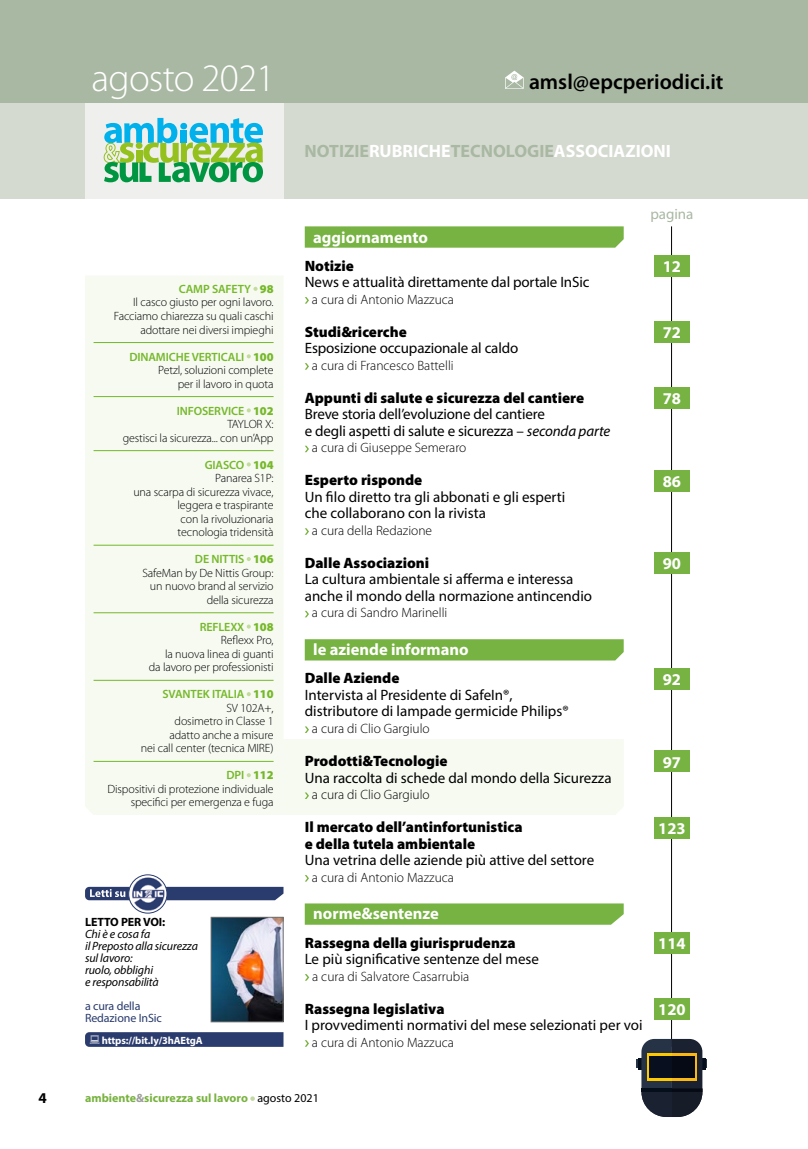
<style>
.page{position:relative;width:808px;height:1149px;background:#fff}
.page>*{position:absolute;margin:0;border:0;box-sizing:border-box;transform-origin:0 0}
.t1{font:300 39px "Myriad Pro";letter-spacing:-.02em;color:#fff}
.t2{font:600 21.6px "Myriad Pro";color:#000}
.t3{font:700 17.85px "Myriad Pro";color:#fff}
.t4{font:700 16.5px "Myriad Pro";color:#fff}
.t5{font:15px/16.5px "Myriad Pro";color:#000}
.t6{font:900 15px "Myriad Pro";color:#000}
.t7{font:15px "Myriad Pro";color:#a9b8a2}
.t8{font:700 15px "Myriad Pro";color:#000}
.t9{font:300 13.5px "Myriad Pro";color:#000}
.t10{font:300 12px/13.5px "Myriad Pro";letter-spacing:-.01em;color:#000;text-align:right}
.t11{font:italic 12px/12px "Myriad Pro";letter-spacing:-.01em;color:#000}
.t12{font:700 12px "Myriad Pro";color:#78b23f}
.t13{font:12px/12px "Myriad Pro";letter-spacing:-.01em;color:#2a3b6d}
.t14{font:700 12px "Myriad Pro";letter-spacing:-.01em;color:#000}
.t15{font:700 10.5px "Myriad Pro";letter-spacing:-.01em;color:#fff}
.s1{font-weight:600;color:#76b82a}
.s2{font-weight:900;color:#76b82a}
.s3{color:#a9b8a2}
.s4{font-style:italic}
.s5{color:#9d9d9c}
.s6{font-weight:400;color:#000}
</style>
<div class="page">
<svg style="left:250px;top:1096px;width:5px;height:4px"></svg>
<div style="left:0;top:102px;width:808px;height:96px;background:#d5dad0"></div>
<div style="left:85px;top:102px;width:198px;height:96px;background:#eff0ed"></div>
<svg style="left:104px;top:118px;width:159px;height:64px"></svg>
<div style="left:0;top:0;width:808px;height:102px;background:#a9b8a2"></div>
<svg style="left:505px;top:71px;width:19px;height:18px"></svg>
<hr style="left:671px;top:226px;width:1px;height:820px;background:#000">
<div style="left:305px;top:226px;width:319px;height:21px;background:#77b342"></div>
<div style="left:654px;top:255px;width:36px;height:21px;background:#77b342"></div>
<svg style="left:305px;top:297px;width:4px;height:6px"></svg>
<div style="left:654px;top:321px;width:36px;height:21px;background:#77b342"></div>
<svg style="left:305px;top:363px;width:4px;height:6px"></svg>
<div style="left:654px;top:387px;width:36px;height:21px;background:#77b342"></div>
<svg style="left:305px;top:445px;width:4px;height:7px"></svg>
<div style="left:654px;top:470px;width:36px;height:21px;background:#77b342"></div>
<svg style="left:305px;top:528px;width:4px;height:6px"></svg>
<div style="left:654px;top:552px;width:36px;height:21px;background:#77b342"></div>
<svg style="left:305px;top:610px;width:4px;height:7px"></svg>
<div style="left:305px;top:639px;width:319px;height:21px;background:#77b342"></div>
<div style="left:654px;top:668px;width:36px;height:21px;background:#77b342"></div>
<svg style="left:305px;top:726px;width:4px;height:6px"></svg>
<div style="left:654px;top:750px;width:36px;height:21px;background:#77b342"></div>
<div style="left:283px;top:739px;width:341px;height:75px;background:#f6faf1"></div>
<div style="left:654px;top:816px;width:36px;height:21px;background:#77b342"></div>
<svg style="left:305px;top:875px;width:4px;height:6px"></svg>
<div style="left:305px;top:903px;width:319px;height:21px;background:#77b342"></div>
<div style="left:654px;top:932px;width:36px;height:21px;background:#77b342"></div>
<svg style="left:305px;top:974px;width:4px;height:6px"></svg>
<div style="left:654px;top:998px;width:36px;height:21px;background:#77b342"></div>
<svg style="left:305px;top:1040px;width:4px;height:6px"></svg>
<div style="left:85px;top:276px;width:198px;height:538px;background:#f6faf1"></div>
<hr style="left:94px;top:342px;width:180px;height:1px;background:#76b82a">
<hr style="left:94px;top:396px;width:180px;height:1px;background:#76b82a">
<hr style="left:94px;top:450px;width:180px;height:1px;background:#76b82a">
<hr style="left:94px;top:544px;width:180px;height:1px;background:#76b82a">
<hr style="left:94px;top:612px;width:180px;height:1px;background:#76b82a">
<hr style="left:94px;top:679px;width:180px;height:1px;background:#76b82a">
<hr style="left:94px;top:760px;width:180px;height:1px;background:#76b82a">
<svg style="left:253px;top:287px;width:5px;height:4px"></svg>
<svg style="left:247px;top:354px;width:4px;height:4px"></svg>
<svg style="left:247px;top:408px;width:4px;height:4px"></svg>
<svg style="left:247px;top:462px;width:4px;height:4px"></svg>
<svg style="left:247px;top:557px;width:4px;height:4px"></svg>
<svg style="left:247px;top:624px;width:4px;height:4px"></svg>
<svg style="left:247px;top:692px;width:4px;height:4px"></svg>
<svg style="left:247px;top:773px;width:4px;height:4px"></svg>
<svg style="left:85px;top:886px;width:198px;height:14px;background:#44537f"></svg>
<img style="left:129px;top:875px;width:38px;height:37px">
<div style="left:128px;top:874px;width:39px;height:39px;border:1px solid #2a3b6d;border-radius:50%"></div>
<img style="left:213px;top:918px;width:68px;height:101px">
<div style="left:211px;top:916px;width:72px;height:105px;border:1px solid #706f6f"></div>
<svg style="left:637px;top:1038px;width:70px;height:78px"></svg>
<svg style="left:672px;top:1052px;width:25px;height:27px"></svg>
<svg style="left:647px;top:1052px;width:25px;height:27px"></svg>
<div style="left:649px;top:1055px;width:23px;height:22px;background:#080f1f"></div>
<div style="left:672px;top:1055px;width:22px;height:22px;background:#050a14"></div>
<svg style="left:85px;top:1032px;width:198px;height:14px;background:#2d3d6f"></svg>
<h1 class="t1" style="left:92px;top:54px;width:185px">agosto 2021</h1>
<p class="t10" style="left:114px;top:282px;width:161px"><span class="s1">CAMP SAFETY</span> <span class="s2">98<br></span>Il casco giusto per ogni lavoro.<br>Facciamo chiarezza su quali caschi adottare nei diversi impieghi</p>
<p class="t10" style="left:129px;top:349px;width:146px"><span class="s1">DINAMICHE VERTICALI</span> <span class="s2">100<br></span>Petzl, soluzioni complete<br>per il lavoro in quota</p>
<p class="t10" style="left:123px;top:403px;width:152px"><span class="s1">INFOSERVICE</span> <span class="s2">102<br></span>TAYLOR X:<br>gestisci la sicurezza... con un’App</p>
<p class="t10" style="left:133px;top:457px;width:142px"><span class="s1">GIASCO</span> <span class="s2">104<br></span>Panarea S1P:<br>una scarpa di sicurezza vivace, leggera e traspirante<br>con la rivoluzionaria tecnologia tridensità</p>
<p class="t10" style="left:142px;top:552px;width:133px"><span class="s1">DE NITTIS</span> <span class="s2">106<br></span>SafeMan by De Nittis Group: un nuovo brand al servizio della sicurezza</p>
<p class="t10" style="left:149px;top:619px;width:126px"><span class="s1">REFLEXX</span> <span class="s2">108<br></span>Reflexx Pro,<br>la nuova linea di guanti<br>da lavoro per professionisti</p>
<p class="t10" style="left:141px;top:687px;width:134px"><span class="s1">SVANTEK ITALIA</span> <span class="s2">110<br></span>SV 102A+,<br>dosimetro in Classe 1<br>adatto anche a misure<br>nei call center (tecnica MIRE)</p>
<p class="t10" style="left:108px;top:768px;width:167px"><span class="s1">DPI</span> <span class="s2">112<br></span>Dispositivi di protezione individuale specifici per emergenza e fuga</p>
<p class="t14" style="left:85px;top:913px;width:82px">LETTO PER VOI:</p>
<p class="t11" style="left:85px;top:927px;width:114px">Chi è e cosa fa<br>il Preposto alla sicurezza sul lavoro:<br>ruolo, obblighi<br>e responsabilità</p>
<p class="t13" style="left:85px;top:999px;width:78px">a cura della<br>Redazione InSic</p>
<p class="t15" style="left:102px;top:1032px;width:102px">https://bit.ly/3hAEtgA</p>
<h2 class="t2" style="left:529px;top:68px;width:196px">amsl@epcperiodici.it</h2>
<h3 class="t3" style="left:305px;top:139px;width:368px"><span class="s3">NOTIZIE</span>RUBRICHE<span class="s3">TECNOLOGIE</span>ASSOCIAZIONI</h3>
<p class="t7" style="left:650px;top:205px;width:45px">pagina</p>
<h3 class="t4" style="left:313px;top:227px;width:116px">aggiornamento</h3>
<p class="t6" style="left:305px;top:255px;width:51px">Notizie</p>
<h3 class="t4" style="left:663px;top:256px;width:20px">12</h3>
<p class="t5" style="left:305px;top:273px;width:286px">News e attualità direttamente dal portale InSic</p>
<p class="t9" style="left:312px;top:291px;width:144px">a cura di Antonio Mazzuca</p>
<p class="t6" style="left:305px;top:321px;width:104px">Studi&amp;ricerche</p>
<h3 class="t4" style="left:663px;top:322px;width:20px">72</h3>
<p class="t5" style="left:305px;top:339px;width:215px">Esposizione occupazionale al caldo</p>
<p class="t9" style="left:312px;top:357px;width:143px">a cura di Francesco Battelli</p>
<p class="t6" style="left:305px;top:387px;width:281px">Appunti di salute e sicurezza del cantiere</p>
<h3 class="t4" style="left:663px;top:388px;width:20px">78</h3>
<p class="t5" style="left:305px;top:405px;width:307px">Breve storia dell’evoluzione del cantiere<br>e degli aspetti di salute e sicurezza – <span class="s4">seconda parte</span></p>
<p class="t9" style="left:312px;top:439px;width:156px">a cura di Giuseppe Semeraro</p>
<p class="t6" style="left:305px;top:470px;width:119px">Esperto risponde</p>
<h3 class="t4" style="left:663px;top:470px;width:20px">86</h3>
<p class="t5" style="left:305px;top:488px;width:262px">Un filo diretto tra gli abbonati e gli esperti che collaborano con la rivista</p>
<p class="t9" style="left:312px;top:522px;width:122px">a cura della Redazione</p>
<p class="t6" style="left:305px;top:552px;width:126px">Dalle Associazioni</p>
<h3 class="t4" style="left:663px;top:553px;width:20px">90</h3>
<p class="t5" style="left:305px;top:570px;width:289px">La cultura ambientale si afferma e interessa anche il mondo della normazione antincendio</p>
<p class="t9" style="left:312px;top:604px;width:137px">a cura di Sandro Marinelli</p>
<h3 class="t4" style="left:313px;top:638px;width:157px">le aziende informano</h3>
<p class="t6" style="left:305px;top:668px;width:96px">Dalle Aziende</p>
<h3 class="t4" style="left:663px;top:668px;width:20px">92</h3>
<p class="t5" style="left:305px;top:686px;width:265px">Intervista al Presidente di SafeIn®, distributore di lampade germicide Philips®</p>
<p class="t9" style="left:312px;top:720px;width:119px">a cura di Clio Gargiulo</p>
<p class="t6" style="left:305px;top:750px;width:144px">Prodotti&amp;Tecnologie</p>
<h3 class="t4" style="left:663px;top:751px;width:20px">97</h3>
<p class="t5" style="left:305px;top:768px;width:308px">Una raccolta di schede dal mondo della Sicurezza</p>
<p class="t9" style="left:312px;top:786px;width:119px">a cura di Clio Gargiulo</p>
<p class="t6" style="left:305px;top:816px;width:219px">Il mercato dell’antinfortunistica</p>
<h3 class="t4" style="left:658px;top:817px;width:29px">123</h3>
<p class="t6" style="left:305px;top:833px;width:172px">e della tutela ambientale</p>
<p class="t5" style="left:305px;top:851px;width:291px">Una vetrina delle aziende più attive del settore</p>
<p class="t9" style="left:312px;top:868px;width:144px">a cura di Antonio Mazzuca</p>
<h3 class="t4" style="left:313px;top:902px;width:127px">norme&amp;sentenze</h3>
<p class="t6" style="left:305px;top:932px;width:212px">Rassegna della giurisprudenza</p>
<h3 class="t4" style="left:658px;top:932px;width:29px">114</h3>
<p class="t5" style="left:305px;top:950px;width:236px">Le più significative sentenze del mese</p>
<p class="t9" style="left:312px;top:967px;width:159px">a cura di Salvatore Casarrubia</p>
<p class="t6" style="left:305px;top:998px;width:141px">Rassegna legislativa</p>
<h3 class="t4" style="left:658px;top:998px;width:29px">120</h3>
<p class="t5" style="left:305px;top:1016px;width:339px">I provvedimenti normativi del mese selezionati per voi</p>
<p class="t9" style="left:312px;top:1033px;width:144px">a cura di Antonio Mazzuca</p>
<p class="t8" style="left:38px;top:1087px;width:10px">4</p>
<p class="t12" style="left:85px;top:1089px;width:235px">ambiente<span class="s5">&amp;</span>sicurezza sul lavoro <span class="s6">agosto 2021</span></p>
</div>
